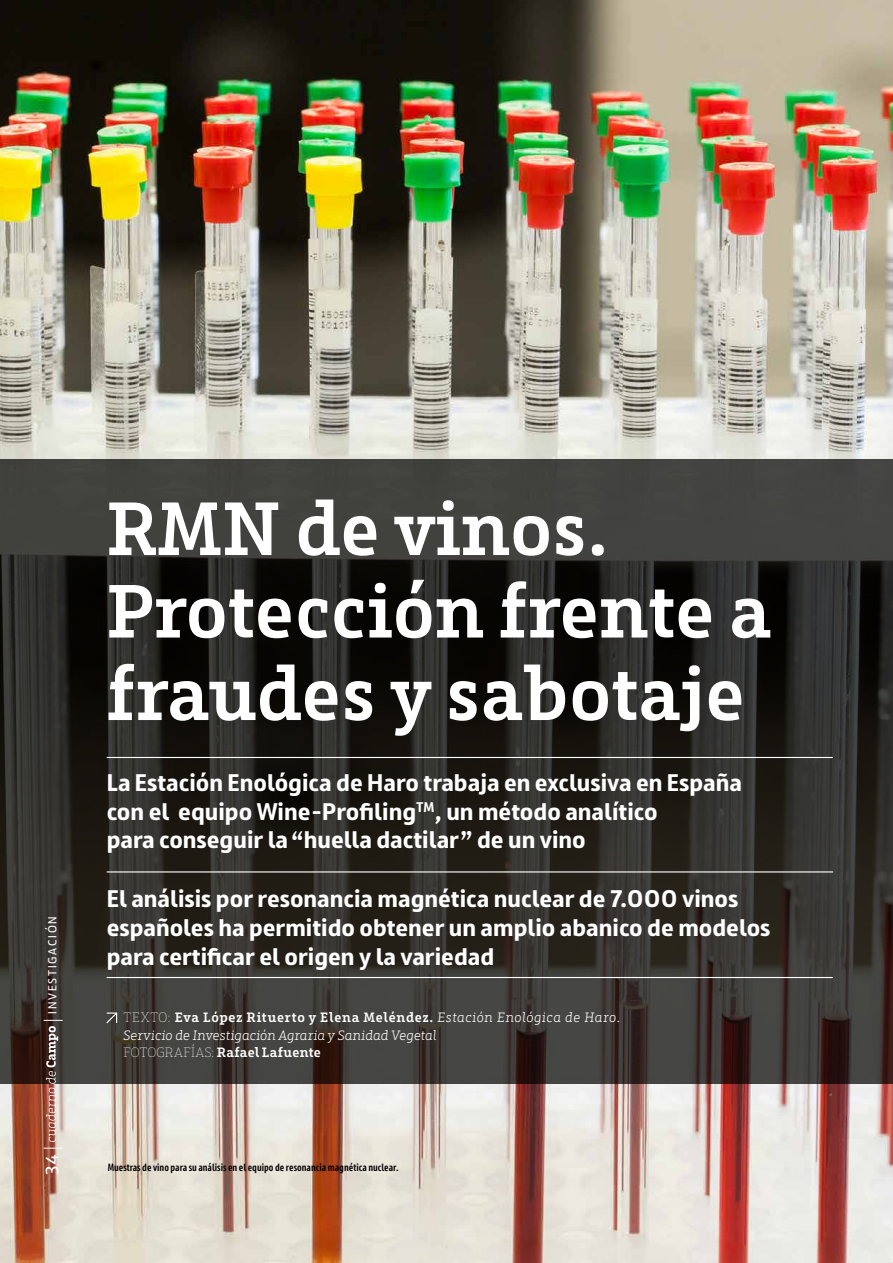
<style>
.page{position:relative;width:893px;height:1263px;background:#fff}
.page>*{position:absolute;margin:0;border:0;box-sizing:border-box;transform-origin:0 0}
.t1{font:600 75px/82.5px "Riojana Slab";color:#fff}
.t2{font:700 24px/28.8px "Riojana";color:#fff}
.t3{font:18px "Riojana";color:#fff}
.t4{font:italic 13.5px/17.2px "Riojana Slab";letter-spacing:.005em;color:#fff}
.t5{font:11.7px "Riojana";letter-spacing:.15em;color:#fff}
.t6{font:600 condensed 10.5px "Riojana";color:#000}
.s1{font-weight:100;font-style:normal}
.s2{font-weight:600;font-style:normal}
</style>
<div class="page">
<img style="left:0;top:0;width:893px;height:1263px">
<svg style="left:0;top:459px;width:893px;height:625px"></svg>
<hr style="left:107px;top:871px;width:726px;height:1px;background:#fff">
<hr style="left:107px;top:977px;width:726px;height:1px;background:#fff">
<hr style="left:107px;top:757px;width:726px;height:1px;background:#fff">
<svg style="left:105px;top:1011px;width:13px;height:13px"></svg>
<svg style="left:44px;top:1148px;width:19px;height:1px"></svg>
<svg style="left:44px;top:1020px;width:19px;height:122px"></svg>
<p class="t5" style="left:42px;top:1014px;width:99px;rotate:-90deg">INVESTIGACIÓN</p>
<p class="t3" style="left:37px;top:1174px;width:22px;rotate:-90deg">34</p>
<h1 class="t1" style="left:106px;top:476px;width:667px">RMN de vinos.<br>Protección frente a fraudes y sabotaje</h1>
<p class="t2" style="left:107px;top:764px;width:637px">La Estación Enológica de Haro trabaja en exclusiva en España con el equipo Wine-Profiling<sup>TM</sup>, un método analítico<br>para conseguir la “huella dactilar” de un vino</p>
<p class="t2" style="left:107px;top:881px;width:665px">El análisis por resonancia magnética nuclear de 7.000 vinos españoles ha permitido obtener un amplio abanico de modelos para certificar el origen y la variedad</p>
<p class="t4" style="left:124px;top:1007px;width:498px"><span class="s1">TEXTO:</span> <span class="s2">Eva López Rituerto y Elena Meléndez.</span> Estación Enológica de Haro.<br>Servicio de Investigación Agraria y Sanidad Vegetal<br><span class="s1">FOTOGRAFÍAS:</span> <span class="s2">Rafael Lafuente</span></p>
<p class="t6" style="left:108px;top:1158px;width:292px">Muestras de vino para su análisis en el equipo de resonancia magnética nuclear.</p>
</div>
